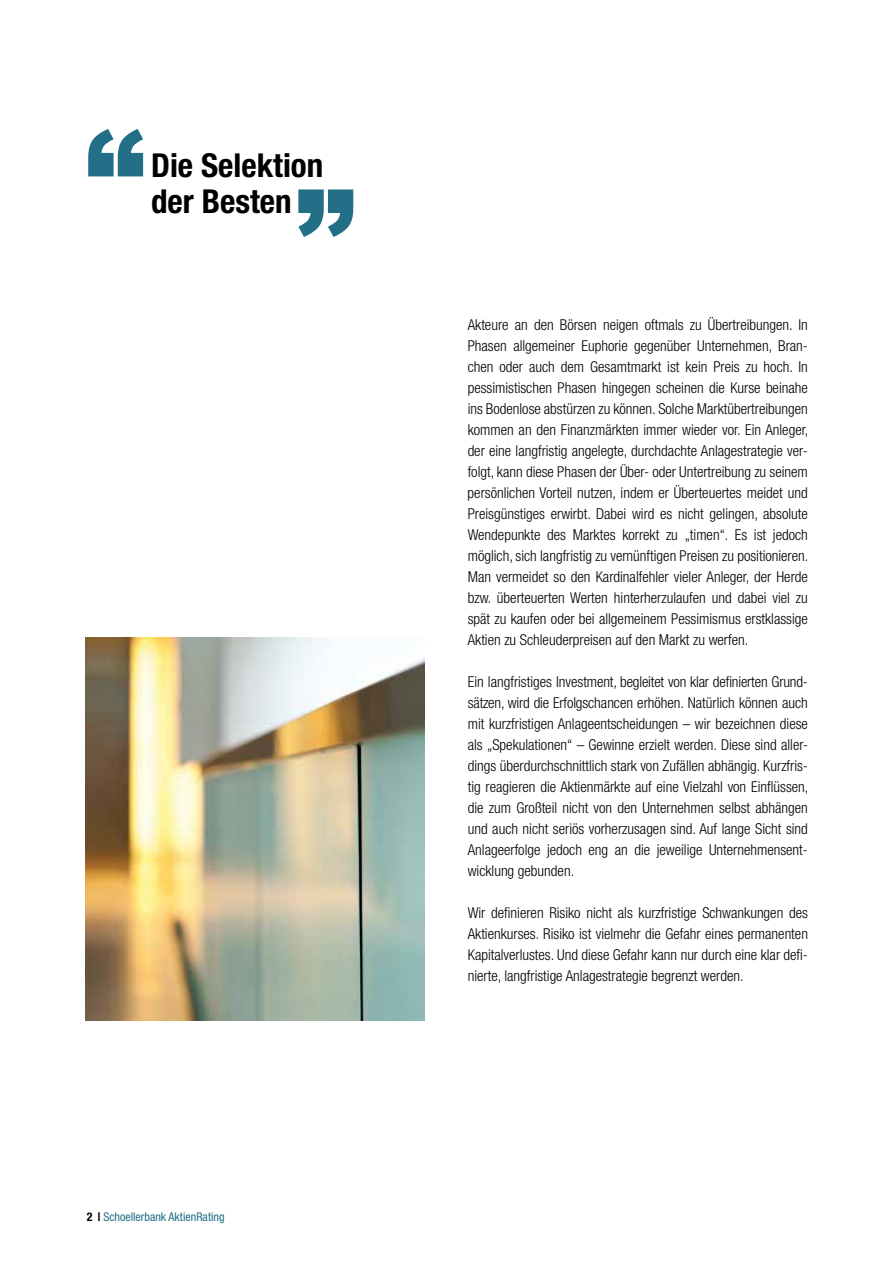
<style>
.page{position:relative;width:893px;height:1263px;background:#fff}
.page>*{position:absolute;margin:0;border:0;box-sizing:border-box;transform-origin:0 0}
.t1{font:900 119.25px "Arial";color:#226f87}
.t2{font:700 condensed 33px/36px "Helvetica Neue LT Std";color:#000}
.t3{font:300 condensed 15px/21px "Helvetica Neue LT Std";color:#000;text-align:justify}
.t4{font:condensed 12px "Helvetica Neue LT Std";color:#226f87}
.s1{font-weight:700;color:#000}
</style>
<div class="page">
<img style="left:85px;top:637px;width:340px;height:383px">
<h1 class="t1" style="left:85px;top:87px;width:61px">“</h1>
<h2 class="t2" style="left:151px;top:146px;width:174px">Die Selektion der Besten</h2>
<h1 class="t1" style="left:295px;top:84px;width:61px">„</h1>
<p class="t4" style="left:87px;top:1209px;width:140px"><span class="s1">2 |</span> Schoellerbank AktienRating</p>
<p class="t3" style="left:468px;top:314px;width:342px">Akteure an den Börsen neigen oftmals zu Übertreibungen. In Phasen allgemeiner Euphorie gegenüber Unternehmen, Bran&shy;chen oder auch dem Gesamtmarkt ist kein Preis zu hoch. In pessimistischen Phasen hingegen scheinen die Kurse beinahe ins Bodenlose abstürzen zu können. Solche Marktübertreibungen kommen an den Finanzmärkten immer wieder vor. Ein Anleger, der eine langfristig angelegte, durchdachte Anlagestrategie ver&shy;folgt, kann diese Phasen der Über- oder Untertreibung zu seinem persönlichen Vorteil nutzen, indem er Überteuertes meidet und Preisgünstiges erwirbt. Dabei wird es nicht gelingen, absolute Wendepunkte des Marktes korrekt zu „timen“. Es ist jedoch möglich, sich langfristig zu vernünftigen Preisen zu positionieren.<br>Man vermeidet so den Kardinalfehler vieler Anleger, der Herde bzw. überteuerten Werten hinterherzulaufen und dabei viel zu spät zu kaufen oder bei allgemeinem Pessimismus erstklassige Aktien zu Schleuderpreisen auf den Markt zu werfen.</p>
<p class="t3" style="left:468px;top:671px;width:342px">Ein langfristiges Investment, begleitet von klar definierten Grund&shy;sätzen, wird die Erfolgschancen erhöhen. Natürlich können auch mit kurzfristigen Anlageentscheidungen – wir bezeichnen diese als „Spekulationen“ – Gewinne erzielt werden. Diese sind aller&shy;dings überdurchschnittlich stark von Zufällen abhängig. Kurzfris&shy;tig reagieren die Aktienmärkte auf eine Vielzahl von Einflüssen, die zum Großteil nicht von den Unternehmen selbst abhängen und auch nicht seriös vorherzusagen sind. Auf lange Sicht sind Anlageerfolge jedoch eng an die jeweilige Unternehmensent&shy;wicklung gebunden.</p>
<p class="t3" style="left:468px;top:902px;width:342px">Wir definieren Risiko nicht als kurzfristige Schwankungen des Aktienkurses. Risiko ist vielmehr die Gefahr eines permanenten Kapitalverlustes. Und diese Gefahr kann nur durch eine klar defi&shy;nierte, langfristige Anlagestrategie begrenzt werden.</p>
</div>
